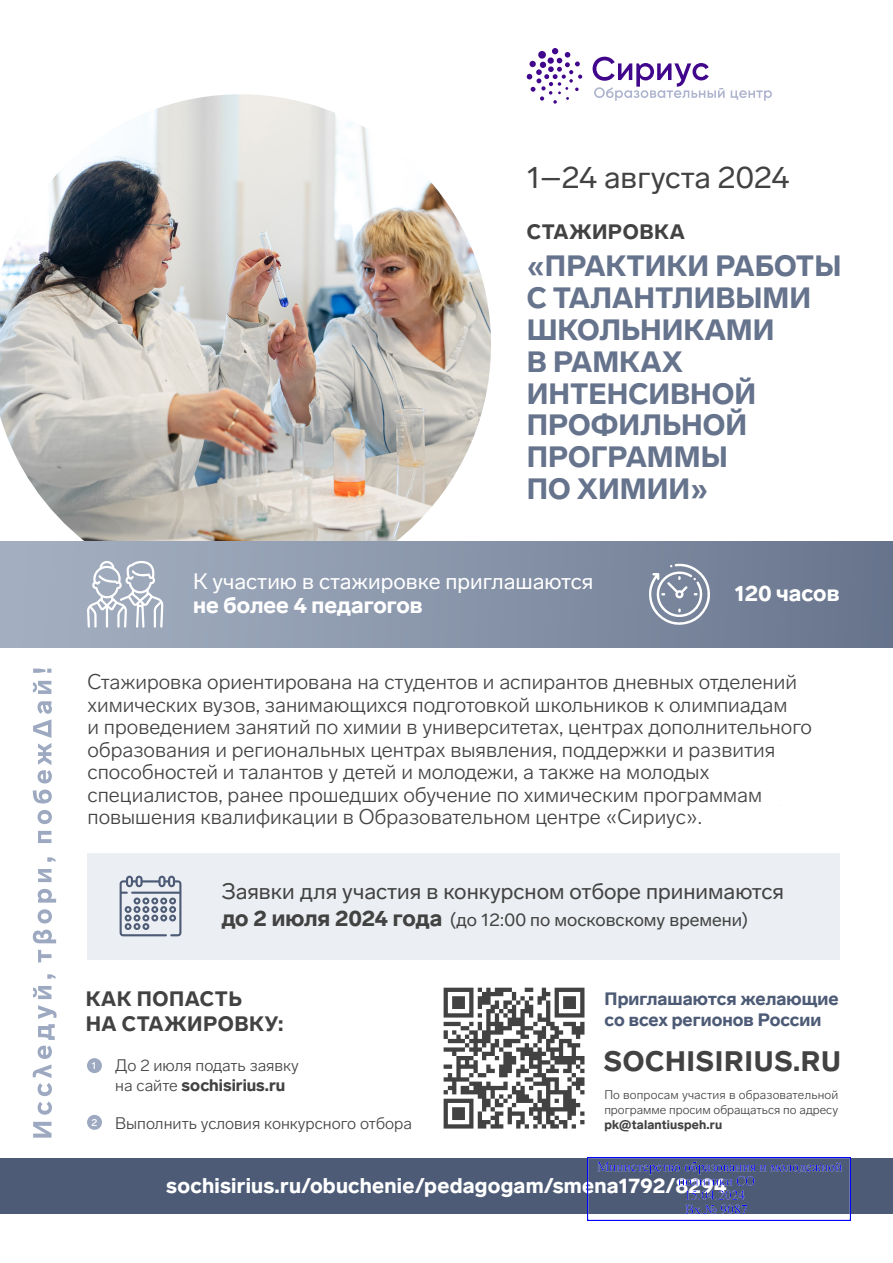
<style>
.page{position:relative;width:893px;height:1263px;background:#fff}
.page>*{position:absolute;margin:0;border:0;box-sizing:border-box;transform-origin:0 0}
.t1{font:30.9px "Lab Grotesque";color:#424242}
.t2{font:900 28.95px/32px "Lab Grotesque";color:#66738c}
.t3{font:900 27.75px "Lab Grotesque";letter-spacing:.025em;color:#424242}
.t4{font:22.2px "Lab Grotesque";color:#424242}
.t5{font:22.2px "Lab Grotesque";color:#fff}
.t6{font:900 22.2px "Lab Grotesque";color:#fff}
.t7{font:900 22.2px "Lab Grotesque";letter-spacing:-.005em;color:#424242}
.t8{font:300 21px/22.5px "Lab Grotesque";color:#424242}
.t9{font:900 21px "Lab Grotesque";letter-spacing:.01em;color:#fff}
.t10{font:900 20.55px/24.8px "Lab Grotesque";letter-spacing:.025em;color:#424242}
.t11{font:18.15px "Lab Grotesque";color:#424242}
.t12{font:900 17.7px/21.3px "Lab Grotesque";color:#4d5b76}
.t13{font:300 16.5px/19.8px "Lab Grotesque";color:#424242}
.t14{font:300 12.45px/14.9px "Lab Grotesque";color:#424242}
.t15{font:900 12.45px "Lab Grotesque";letter-spacing:.01em;color:#424242}
.t16{font:500 10.05px "Lab Grotesque";color:#fff}
.s1{font-weight:900}
</style>
<div class="page">
<img style="left:0;top:94px;width:491px;height:447px">
<div style="left:0;top:541px;width:893px;height:106px;background:linear-gradient(to right,#a7b2c4,#69768e)"></div>
<svg style="left:33px;top:1122px;width:18px;height:15px"></svg>
<svg style="left:33px;top:1046px;width:19px;height:69px"></svg>
<svg style="left:38px;top:1005px;width:19px;height:35px"></svg>
<svg style="left:33px;top:986px;width:18px;height:13px"></svg>
<svg style="left:47px;top:974px;width:9px;height:5px"></svg>
<svg style="left:38px;top:950px;width:13px;height:12px"></svg>
<svg style="left:33px;top:929px;width:23px;height:14px"></svg>
<svg style="left:38px;top:909px;width:14px;height:14px"></svg>
<svg style="left:38px;top:889px;width:18px;height:14px"></svg>
<svg style="left:38px;top:869px;width:13px;height:13px"></svg>
<svg style="left:47px;top:857px;width:9px;height:5px"></svg>
<svg style="left:38px;top:831px;width:13px;height:12px"></svg>
<svg style="left:38px;top:810px;width:14px;height:14px"></svg>
<svg style="left:33px;top:789px;width:19px;height:14px"></svg>
<svg style="left:33px;top:701px;width:19px;height:82px"></svg>
<svg style="left:33px;top:681px;width:18px;height:13px"></svg>
<svg style="left:33px;top:668px;width:18px;height:5px"></svg>
<svg style="left:527px;top:48px;width:55px;height:56px"></svg>
<svg style="left:731px;top:90px;width:41px;height:11px"></svg>
<svg style="left:593px;top:57px;width:132px;height:44px"></svg>
<svg style="left:648px;top:563px;width:63px;height:63px"></svg>
<svg style="left:87px;top:561px;width:76px;height:67px"></svg>
<div style="left:87px;top:853px;width:753px;height:106px;background:#ebeef2"></div>
<svg style="left:120px;top:875px;width:61px;height:61px"></svg>
<div style="left:0;top:1158px;width:893px;height:55px;background:#4d5b76"></div>
<div style="left:87px;top:1058px;width:15px;height:15px;background:#9da9c1;border-radius:50%"></div>
<div style="left:87px;top:1115px;width:15px;height:15px;background:#9da9c1;border-radius:50%"></div>
<svg style="left:444px;top:988px;width:140px;height:140px"></svg>
<img style="left:587px;top:1158px;width:263px;height:62px">
<h1 class="t1" style="left:527px;top:159px;width:264px">1–24 августа 2024</h1>
<p class="t10" style="left:527px;top:219px;width:160px">СТАЖИРОВКА</p>
<h2 class="t2" style="left:527px;top:250px;width:316px">«ПРАКТИКИ РАБОТЫ<br>С ТАЛАНТЛИВЫМИ<br>ШКОЛЬНИКАМИ<br>В РАМКАХ<br>ИНТЕНСИВНОЙ<br>ПРОФИЛЬНОЙ<br>ПРОГРАММЫ<br>ПО ХИМИИ»</h2>
<p class="t5" style="left:193px;top:568px;width:402px">К участию в стажировке приглашаются</p>
<p class="t6" style="left:193px;top:592px;width:231px">не более 4 педагогов</p>
<p class="t6" style="left:735px;top:580px;width:106px">120 часов</p>
<p class="t8" style="left:87px;top:671px;width:726px">Стажировка ориентирована на студентов и аспирантов дневных отделений химических вузов, занимающихся подготовкой школьников к олимпиадам<br>и проведением занятий по химии в университетах, центрах дополнительного образования и региональных центрах выявления, поддержки и развития способностей и талантов у детей и молодежи, а также на молодых специалистов, ранее прошедших обучение по химическим программам повышения квалификации в Образовательном центре «Сириус».</p>
<p class="t4" style="left:221px;top:878px;width:564px">Заявки для участия в конкурсном отборе принимаются</p>
<p class="t7" style="left:221px;top:905px;width:222px">до 2 июля 2024 года</p>
<p class="t11" style="left:450px;top:909px;width:300px">(до 12:00 по московскому времени)</p>
<p class="t10" style="left:86px;top:986px;width:199px">КАК ПОПАСТЬ<br>НА СТАЖИРОВКУ:</p>
<p class="t13" style="left:115px;top:1055px;width:185px">До 2 июля подать заявку на сайте <span class="s1">sochisirius.ru</span></p>
<p class="t13" style="left:115px;top:1113px;width:298px">Выполнить условия конкурсного отбора</p>
<p class="t16" style="left:92px;top:1059px;width:6px">1</p>
<p class="t16" style="left:91px;top:1116px;width:7px">2</p>
<p class="t12" style="left:605px;top:988px;width:235px">Приглашаются желающие со всех регионов России</p>
<h3 class="t3" style="left:604px;top:1044px;width:239px">SOCHISIRIUS.RU</h3>
<p class="t14" style="left:604px;top:1087px;width:235px">По вопросам участия в образовательной программе просим обращаться по адресу</p>
<p class="t15" style="left:604px;top:1117px;width:119px">pk@talantiuspeh.ru</p>
<p class="t9" style="left:166px;top:1173px;width:562px">sochisirius.ru/obuchenie/pedagogam/smena1792/8294</p>
</div>
